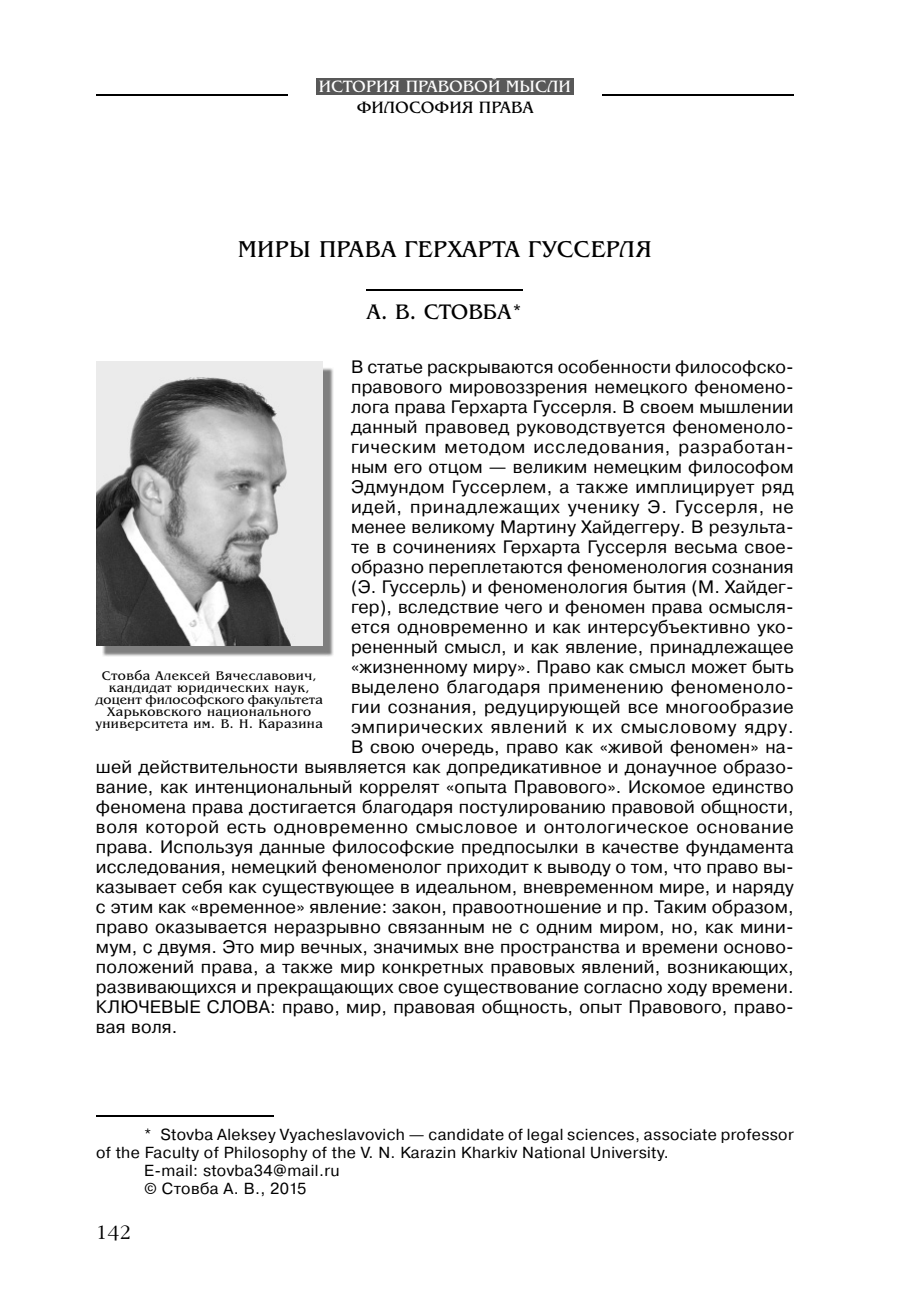
<style>
.page{position:relative;width:904px;height:1312px;background:#fff}
.page>*{position:absolute;margin:0;border:0;box-sizing:border-box;transform-origin:0 0}
.t1{font:24px "AG Bengaly";letter-spacing:.015em;color:#000}
.t2{font:22px "AG Bengaly";color:#000}
.t3{font:300 19px "Garamond C";color:#000}
.t4{font:18px "Pragmatica Pro";letter-spacing:.01em;color:#000}
.t5{font:18px "Pragmatica Pro";letter-spacing:.04em;color:#000}
.t6{font:18px "Pragmatica Pro";letter-spacing:.035em;color:#000}
.t7{font:18px "Pragmatica Pro";letter-spacing:.03em;color:#000}
.t8{font:18px "Pragmatica Pro";letter-spacing:.045em;color:#000}
.t9{font:17.2px "AG Bengaly";color:#fff}
.t10{font:17.2px "AG Bengaly";color:#000}
.t11{font:16px "Pragmatica Pro";letter-spacing:.025em;color:#000}
.t12{font:13px/12px "AG Bengaly";letter-spacing:.03em;color:#000;text-align:center}
</style>
<div class="page">
<hr style="left:602px;top:94px;width:191px;height:2px;background:#000">
<hr style="left:96px;top:94px;width:192px;height:2px;background:#000">
<div style="left:316px;top:79px;width:257px;height:8px;background:#585858"></div>
<div style="left:316px;top:84px;width:257px;height:11px;background:#585858"></div>
<hr style="left:366px;top:289px;width:157px;height:1px;background:#000">
<hr style="left:96px;top:1115px;width:177px;height:1px;background:#000">
<img style="left:102px;top:368px;width:231px;height:288px">
<img style="left:96px;top:362px;width:227px;height:283px">
<p class="t9" style="left:319px;top:76px;width:253px">ИСТОРИЯ ПРАВОВОЙ МЫСЛИ</p>
<p class="t10" style="left:357px;top:97px;width:178px">ФИЛОСОФИЯ ПРАВА</p>
<h1 class="t1" style="left:238px;top:235px;width:415px">МИРЫ ПРАВА ГЕРХАРТА ГУССЕРЛЯ</h1>
<p class="t2" style="left:366px;top:298px;width:158px">А. В. СТОВБА*</p>
<p class="t4" style="left:351px;top:360px;width:444px">В статье раскрываются особенности философско-</p>
<p class="t4" style="left:351px;top:380px;width:444px">правового мировоззрения немецкого феномено-</p>
<p class="t4" style="left:351px;top:400px;width:444px">лога права Герхарта Гуссерля. В своем мышлении</p>
<p class="t4" style="left:351px;top:420px;width:444px">данный правовед руководствуется феноменоло-</p>
<p class="t5" style="left:351px;top:440px;width:444px">гическим методом исследования, разработан-</p>
<p class="t4" style="left:351px;top:460px;width:444px">ным его отцом — великим немецким философом</p>
<p class="t4" style="left:351px;top:480px;width:444px">Эдмундом Гуссерлем, а также имплицирует ряд</p>
<p class="t5" style="left:351px;top:500px;width:444px">идей, принадлежащих ученику Э. Гуссерля, не</p>
<p class="t4" style="left:351px;top:520px;width:444px">менее великому Мартину Хайдеггеру. В результа-</p>
<p class="t4" style="left:351px;top:540px;width:444px">те в сочинениях Герхарта Гуссерля весьма свое-</p>
<p class="t4" style="left:351px;top:560px;width:444px">образно переплетаются феноменология сознания</p>
<p class="t4" style="left:351px;top:580px;width:444px">(Э. Гуссерль) и феноменология бытия (М. Хайдег-</p>
<p class="t4" style="left:351px;top:600px;width:444px">гер), вследствие чего и феномен права осмысля-</p>
<p class="t4" style="left:351px;top:620px;width:444px">ется одновременно и как интерсубъективно уко-</p>
<p class="t4" style="left:351px;top:640px;width:444px">рененный смысл, и как явление, принадлежащее</p>
<p class="t4" style="left:351px;top:660px;width:444px">«жизненному миру». Право как смысл может быть</p>
<p class="t7" style="left:351px;top:680px;width:444px">выделено благодаря применению феноменоло-</p>
<p class="t4" style="left:351px;top:700px;width:444px">гии сознания, редуцирующей все многообразие</p>
<p class="t8" style="left:351px;top:720px;width:444px">эмпирических явлений к их смысловому ядру.</p>
<p class="t4" style="left:351px;top:740px;width:444px">В свою очередь, право как «живой феномен» на-</p>
<p class="t4" style="left:96px;top:760px;width:699px">шей действительности выявляется как допредикативное и донаучное образо-</p>
<p class="t4" style="left:96px;top:780px;width:699px">вание, как интенциональный коррелят «опыта Правового». Искомое единство</p>
<p class="t4" style="left:96px;top:800px;width:699px">феномена права достигается благодаря постулированию правовой общности,</p>
<p class="t6" style="left:96px;top:820px;width:699px">воля которой есть одновременно смысловое и онтологическое основание</p>
<p class="t4" style="left:96px;top:840px;width:699px">права. Используя данные философские предпосылки в качестве фундамента</p>
<p class="t4" style="left:96px;top:860px;width:699px">исследования, немецкий феноменолог приходит к выводу о том, что право вы-</p>
<p class="t4" style="left:96px;top:880px;width:699px">казывает себя как существующее в идеальном, вневременном мире, и наряду</p>
<p class="t4" style="left:96px;top:900px;width:699px">с этим как «временное» явление: закон, правоотношение и пр. Таким образом,</p>
<p class="t4" style="left:96px;top:920px;width:699px">право оказывается неразрывно связанным не с одним миром, но, как мини-</p>
<p class="t4" style="left:96px;top:940px;width:699px">мум, с двумя. Это мир вечных, значимых вне пространства и времени осново-</p>
<p class="t4" style="left:96px;top:960px;width:699px">положений права, а также мир конкретных правовых явлений, возникающих,</p>
<p class="t4" style="left:96px;top:980px;width:699px">развивающихся и прекращающих свое сущест вование согласно ходу времени.</p>
<p class="t4" style="left:96px;top:1000px;width:699px">КЛЮЧЕВЫЕ СЛОВА: право, мир, правовая общность, опыт Правового, право-</p>
<p class="t4" style="left:96px;top:1020px;width:83px">вая воля.</p>
<p class="t12" style="left:96px;top:669px;width:228px">Стовба Алексей Вячеславович, кандидат юридических наук, доцент философского факультета<br>Харьковского национального университета им. В. Н. Каразина</p>
<p class="t11" style="left:144px;top:1128px;width:651px">* Stovba Aleksey Vyacheslavovich — candidate of legal sciences, associate professor</p>
<p class="t11" style="left:96px;top:1146px;width:574px">of the Faculty of Philosophy of the V. N. Karazin Kharkiv National University.</p>
<p class="t11" style="left:144px;top:1164px;width:197px">E-mail: stovba34@mail.ru</p>
<p class="t11" style="left:144px;top:1182px;width:164px">© Стовба А. В., 2015</p>
<p class="t3" style="left:96px;top:1222px;width:37px">142</p>
</div>
